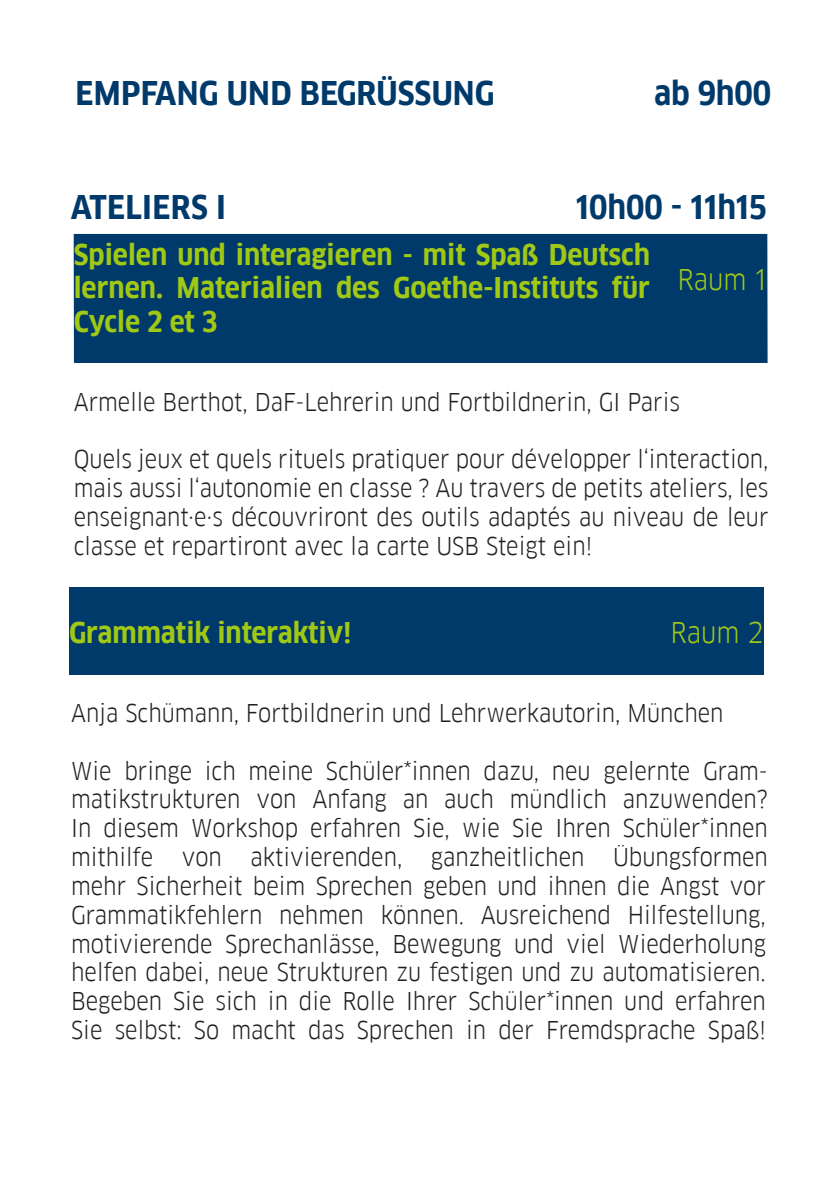
<style>
.page{position:relative;width:840px;height:1191px;background:#fff}
.page>*{position:absolute;margin:0;border:0;box-sizing:border-box;transform-origin:0 0}
.t1{font:700 32px "Goethe FF Clan";color:#003a6b}
.t2{font:700 28px/33.6px "Goethe FF Clan";color:#a0c814;text-align:justify}
.t3{font:28px "Goethe FF Clan";color:#a0c814}
.t4{font:24px/28.8px "Goethe FF Clan";color:#231f20;text-align:justify}
</style>
<div class="page">
<div style="left:69px;top:587px;width:694px;height:87px;background:#003a6b"></div>
<div style="left:74px;top:234px;width:693px;height:129px;background:#003a6b"></div>
<p class="t1" style="left:75px;top:74px;width:420px">EMPFANG UND BEGRÜSSUNG</p>
<p class="t1" style="left:653px;top:74px;width:119px">ab 9h00</p>
<p class="t1" style="left:71px;top:189px;width:157px">ATELIERS I</p>
<p class="t1" style="left:575px;top:189px;width:193px">10h00 - 11h15</p>
<p class="t2" style="left:74px;top:238px;width:577px">Spielen und interagieren - mit Spaß Deutsch lernen. Materialien des Goethe-Instituts für Cycle 2 et 3</p>
<p class="t3" style="left:677px;top:263px;width:90px">Raum 1</p>
<p class="t4" style="left:74px;top:387px;width:607px">Armelle Berthot, DaF-Lehrerin und Fortbildnerin, GI Paris</p>
<p class="t4" style="left:74px;top:445px;width:696px">Quels jeux et quels rituels pratiquer pour développer l‘interaction, mais aussi l‘autonomie en classe ? Au travers de petits ateliers, les enseignant·e·s découvriront des outils adaptés au niveau de leur classe et repartiront avec la carte USB Steigt ein!</p>
<p class="t2" style="left:69px;top:616px;width:284px">Grammatik interaktiv!</p>
<p class="t3" style="left:670px;top:615px;width:95px">Raum 2</p>
<p class="t4" style="left:71px;top:699px;width:653px">Anja Schümann, Fortbildnerin und Lehrwerkautorin, München</p>
<p class="t4" style="left:71px;top:756px;width:698px">Wie bringe ich meine Schüler*innen dazu, neu gelernte Gram&shy;matikstrukturen von Anfang an auch mündlich anzuwenden?<br>In diesem Workshop erfahren Sie, wie Sie Ihren Schüler*innen mithilfe von aktivierenden, ganzheitlichen Übungsformen mehr Sicherheit beim Sprechen geben und ihnen die Angst vor Grammatikfehlern nehmen können. Ausreichend Hilfestellung, motivierende Sprechanlässe, Bewegung und viel Wiederholung helfen dabei, neue Strukturen zu festigen und zu automatisieren.<br>Begeben Sie sich in die Rolle Ihrer Schüler*innen und erfahren Sie selbst: So macht das Sprechen in der Fremdsprache Spaß!</p>
</div>
